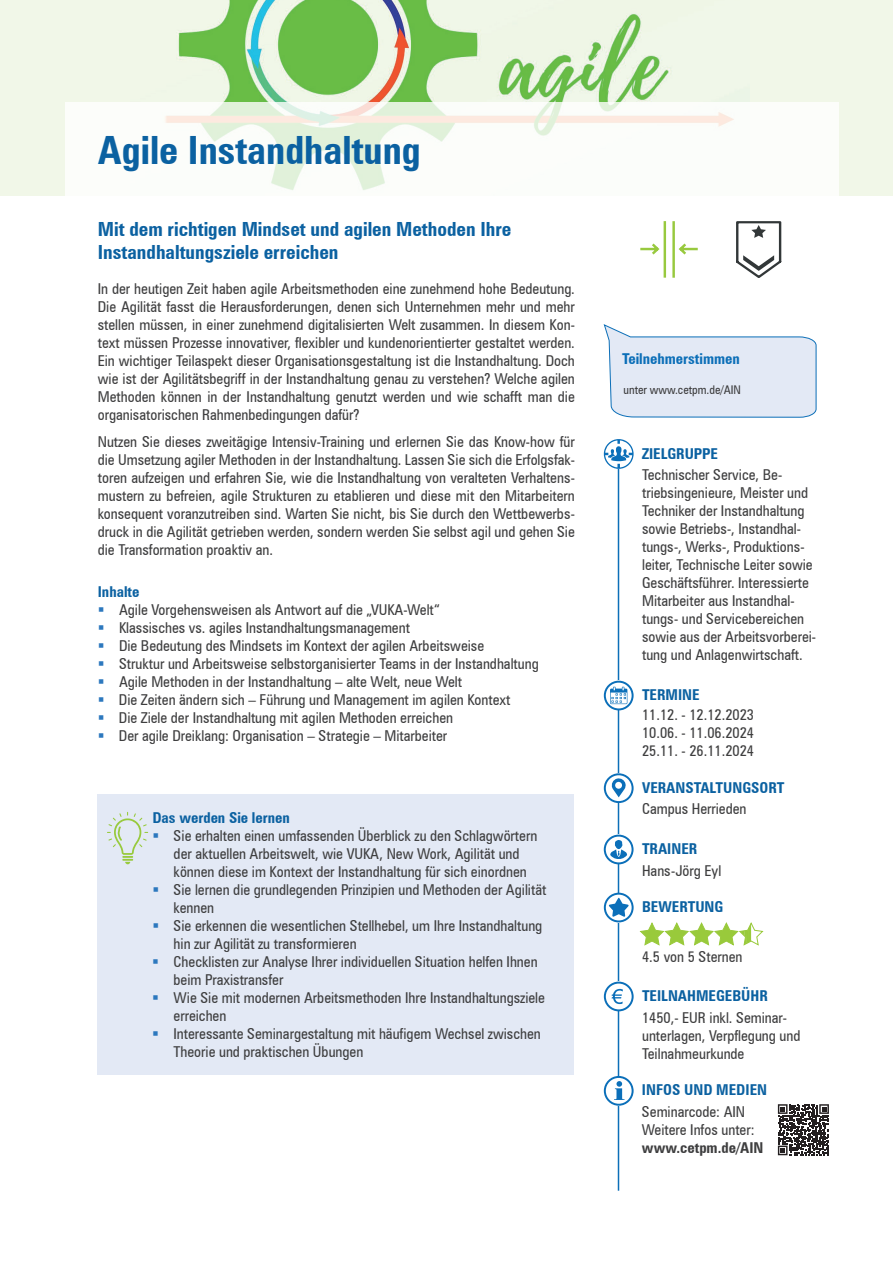
<style>
.page{position:relative;width:893px;height:1263px;background:#fff}
.page>*{position:absolute;margin:0;border:0;box-sizing:border-box;transform-origin:0 0}
.t1{font:700 condensed 39px "Zurich BT";color:#0b61a1}
.t2{font:700 condensed 19.5px/23.4px "Zurich BT";color:#0b61a1}
.t3{font:condensed 15px/18px "Zurich BT";color:#3e3e3f}
.t4{font:700 condensed 15px "Zurich BT";color:#0b61a1}
.t5{font:700 condensed 15px "Zurich BT";color:#0c6fb8}
.t6{font:700 condensed 15px "Zurich BT";color:#3e3e3f}
.t7{font:condensed 12px "Zurich BT";color:#3e3e3f}
</style>
<div class="page">
<hr style="left:618px;top:468px;width:1px;height:723px;background:#0c6fb8">
<div style="left:0;top:0;width:893px;height:196px;background:#f1f7e8"></div>
<img style="left:178px;top:0;width:492px;height:102px">
<svg style="left:66px;top:102px;width:773px;height:94px;background:#f8faf4"></svg>
<svg style="left:604px;top:1076px;width:30px;height:30px"></svg>
<svg style="left:778px;top:1104px;width:51px;height:51px"></svg>
<div style="left:98px;top:794px;width:476px;height:281px;background:#e3e9f5"></div>
<svg style="left:107px;top:812px;width:41px;height:52px"></svg>
<svg style="left:604px;top:893px;width:30px;height:29px"></svg>
<svg style="left:640px;top:922px;width:123px;height:23px"></svg>
<svg style="left:604px;top:681px;width:30px;height:29px"></svg>
<svg style="left:604px;top:835px;width:30px;height:29px"></svg>
<svg style="left:604px;top:981px;width:30px;height:30px"></svg>
<svg style="left:604px;top:773px;width:30px;height:30px"></svg>
<svg style="left:604px;top:439px;width:30px;height:30px"></svg>
<svg style="left:603px;top:324px;width:214px;height:94px"></svg>
<svg style="left:640px;top:241px;width:58px;height:16px"></svg>
<hr style="left:672px;top:222px;width:3px;height:54px;background:#98c93e">
<hr style="left:664px;top:222px;width:2px;height:54px;background:#98c93e">
<svg style="left:736px;top:221px;width:45px;height:57px"></svg>
<h1 class="t1" style="left:98px;top:126px;width:325px">Agile Instandhaltung</h1>
<h2 class="t2" style="left:98px;top:217px;width:415px">Mit dem richtigen Mindset und agilen Methoden Ihre<br>Instandhaltungsziele erreichen</h2>
<p class="t3" style="left:98px;top:280px;width:479px;text-align:justify">In der heutigen Zeit haben agile Arbeitsmethoden eine zunehmend hohe Bedeutung.<br>Die Agilität fasst die Herausforderungen, denen sich Unternehmen mehr und mehr stellen müssen, in einer zunehmend digitalisierten Welt zusammen. In diesem Kon&shy;text müssen Prozesse innovativer, flexibler und kundenorientierter gestaltet werden.<br>Ein wichtiger Teilaspekt dieser Organisationsgestaltung ist die Instandhaltung. Doch wie ist der Agilitätsbegriff in der Instandhaltung genau zu verstehen? Welche agilen Methoden können in der Instandhaltung genutzt werden und wie schafft man die organisatorischen Rahmenbedingungen dafür?</p>
<p class="t3" style="left:98px;top:432px;width:479px;text-align:justify">Nutzen Sie dieses zweitägige Intensiv-Training und erlernen Sie das Know-how für die Umsetzung agiler Methoden in der Instandhaltung. Lassen Sie sich die Erfolgsfak&shy;toren aufzeigen und erfahren Sie, wie die Instandhaltung von veralteten Verhaltens&shy;mustern zu befreien, agile Strukturen zu etablieren und diese mit den Mitarbeitern konsequent voranzutreiben sind. Warten Sie nicht, bis Sie durch den Wettbewerbs&shy;druck in die Agilität getrieben werden, sondern werden Sie selbst agil und gehen Sie die Transformation proaktiv an.</p>
<p class="t4" style="left:98px;top:582px;width:43px">Inhalte</p>
<p class="t3" style="left:119px;top:600px;width:421px">Agile Vorgehensweisen als Antwort auf die „VUKA-Welt“<br>Klassisches vs. agiles Instandhaltungsmanagement<br>Die Bedeutung des Mindsets im Kontext der agilen Arbeitsweise<br>Struktur und Arbeitsweise selbstorganisierter Teams in der Instandhaltung Agile Methoden in der Instandhaltung – alte Welt, neue Welt<br>Die Zeiten ändern sich – Führung und Management im agilen Kontext<br>Die Ziele der Instandhaltung mit agilen Methoden erreichen<br>Der agile Dreiklang: Organisation – Strategie – Mitarbeiter</p>
<p class="t4" style="left:152px;top:808px;width:139px">Das werden Sie lernen</p>
<p class="t3" style="left:174px;top:826px;width:374px">Sie erhalten einen umfassenden Überblick zu den Schlagwörtern der aktuellen Arbeitswelt, wie VUKA, New Work, Agilität und können diese im Kontext der Instandhaltung für sich einordnen Sie lernen die grundlegenden Prinzipien und Methoden der Agilität kennen<br>Sie erkennen die wesentlichen Stellhebel, um Ihre Instandhaltung hin zur Agilität zu transformieren<br>Checklisten zur Analyse Ihrer individuellen Situation helfen Ihnen beim Praxistransfer<br>Wie Sie mit modernen Arbeitsmethoden Ihre Instandhaltungsziele erreichen<br>Interessante Seminargestaltung mit häufigem Wechsel zwischen Theorie und praktischen Übungen</p>
<p class="t5" style="left:622px;top:349px;width:119px">Teilnehmerstimmen</p>
<p class="t7" style="left:624px;top:382px;width:119px">unter www.cetpm.de/AIN</p>
<p class="t4" style="left:642px;top:444px;width:78px">ZIELGRUPPE</p>
<p class="t3" style="left:642px;top:466px;width:176px">Technischer Service, Be&shy;triebsingenieure, Meister und<br>Techniker der Instandhaltung sowie Betriebs-, Instandhal&shy;tungs-, Werks-, Produktions&shy;leiter, Technische Leiter sowie<br>Geschäftsführer. Interessierte<br>Mitarbeiter aus Instandhal&shy;tungs- und Servicebereichen sowie aus der Arbeitsvorberei&shy;tung und Anlagenwirtschaft.</p>
<p class="t4" style="left:642px;top:685px;width:59px">TERMINE</p>
<p class="t3" style="left:642px;top:706px;width:113px;text-align:justify">11.12. - 12.12.2023<br>10.06. - 11.06.2024<br>25.11. - 26.11.2024</p>
<p class="t4" style="left:642px;top:778px;width:144px">VERANSTALTUNGSORT</p>
<p class="t3" style="left:642px;top:800px;width:106px">Campus Herrieden</p>
<p class="t4" style="left:642px;top:839px;width:57px">TRAINER</p>
<p class="t3" style="left:642px;top:861px;width:81px">Hans-Jörg Eyl</p>
<p class="t4" style="left:642px;top:898px;width:83px">BEWERTUNG</p>
<p class="t3" style="left:642px;top:947px;width:102px">4.5 von 5 Sternen</p>
<p class="t4" style="left:642px;top:986px;width:127px">TEILNAHMEGEBÜHR</p>
<p class="t3" style="left:642px;top:1008px;width:160px">1450,- EUR inkl. Seminar&shy;unterlagen, Verpflegung und<br>Teilnahmeurkunde</p>
<p class="t4" style="left:642px;top:1081px;width:127px">INFOS UND MEDIEN</p>
<p class="t3" style="left:642px;top:1103px;width:114px">Seminarcode: AIN<br>Weitere Infos unter:</p>
<p class="t6" style="left:642px;top:1139px;width:123px">www.cetpm.de/AIN</p>
</div>
